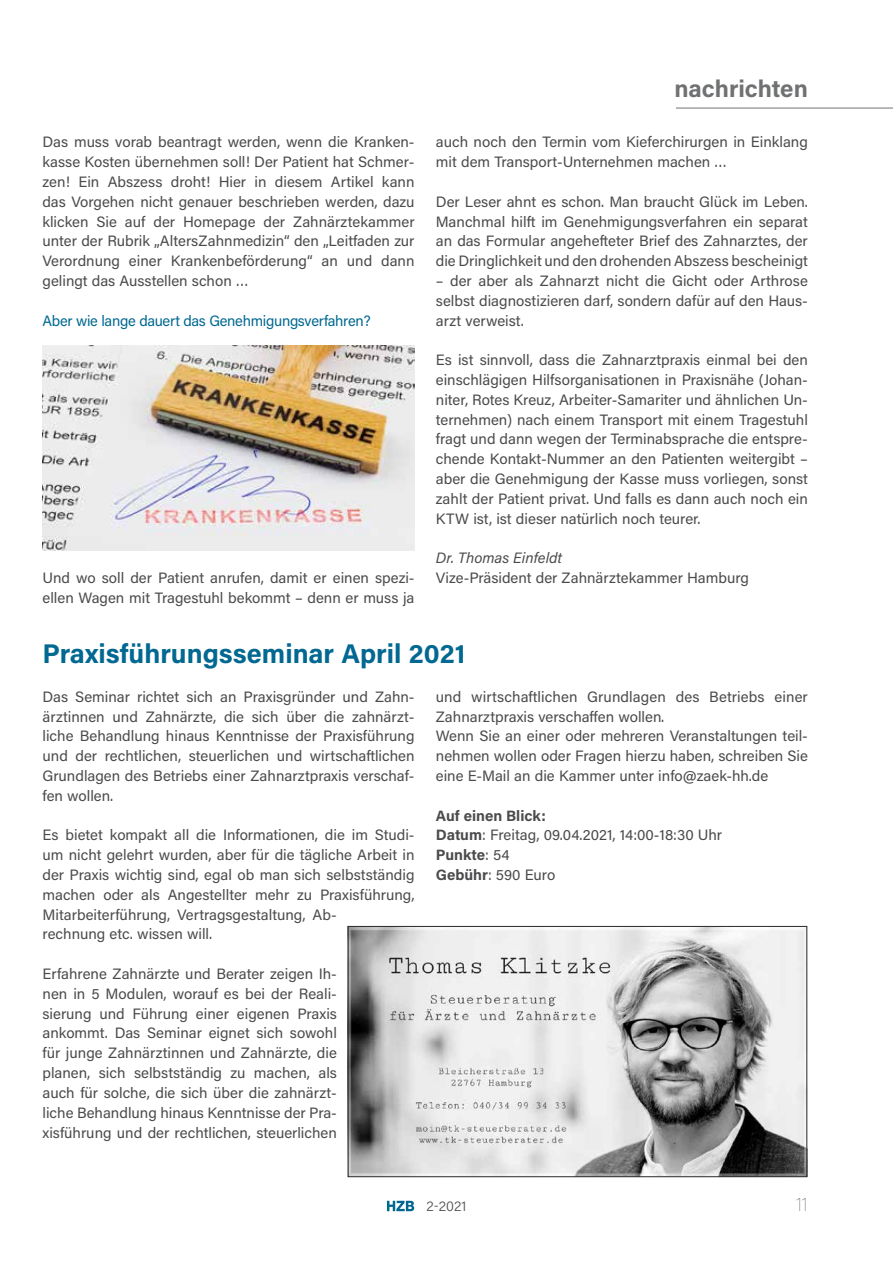
<style>
.page{position:relative;width:893px;height:1263px;background:#fff}
.page>*{position:absolute;margin:0;border:0;box-sizing:border-box;transform-origin:0 0}
.t1{font:700 27px "Acumin Pro";color:#006891}
.t2{font:700 24px "Acumin Pro";color:#707172}
.t3{font:100 19.5px "Acumin Pro";color:#4b4b4d}
.t4{font:15px/19.8px "Acumin Pro";color:#4b4b4d;text-align:justify}
.t5{font:15px "Acumin Pro";letter-spacing:-.02em;color:#006891}
.t6{font:italic 15px "Acumin Pro";color:#4b4b4d}
.t7{font:300 13.5px "Acumin Pro";color:#4b4b4d}
.s1{font-weight:700}
</style>
<div class="page">
<hr style="left:676px;top:108px;width:217px;height:1px;background:#707172">
<svg style="left:387px;top:1201px;width:27px;height:10px"></svg>
<img style="left:350px;top:928px;width:455px;height:247px">
<div style="left:348px;top:926px;width:459px;height:251px;border:1px solid #2a292d"></div>
<img style="left:43px;top:345px;width:372px;height:205px">
<p class="t4" style="left:43px;top:132px;width:374px">Das muss vorab beantragt werden, wenn die Kranken&shy;kasse Kosten übernehmen soll! Der Patient hat Schmer&shy;zen! Ein Abszess droht! Hier in diesem Artikel kann das Vorgehen nicht genauer beschrieben werden, dazu klicken Sie auf der Homepage der Zahnärztekammer unter der Rubrik „AltersZahnmedizin“ den „Leitfaden zur Verordnung einer Krankenbeförderung“ an und dann gelingt das Ausstellen schon …</p>
<p class="t5" style="left:43px;top:310px;width:330px">Aber wie lange dauert das Genehmigungsverfahren?</p>
<p class="t4" style="left:43px;top:567px;width:374px">Und wo soll der Patient anrufen, damit er einen spezi&shy;ellen Wagen mit Tragestuhl bekommt – denn er muss ja</p>
<h2 class="t2" style="left:674px;top:71px;width:135px">nachrichten</h2>
<p class="t4" style="left:436px;top:132px;width:374px">auch noch den Termin vom Kieferchirurgen in Einklang mit dem Transport-Unternehmen machen …</p>
<p class="t4" style="left:436px;top:191px;width:374px">Der Leser ahnt es schon. Man braucht Glück im Leben.<br>Manchmal hilft im Genehmigungsverfahren ein separat an das Formular angehefteter Brief des Zahnarztes, der die Dringlichkeit und den drohenden Abszess bescheinigt</p>
<p class="t4" style="left:436px;top:270px;width:374px">– der aber als Zahnarzt nicht die Gicht oder Arthrose selbst diagnostizieren darf, sondern dafür auf den Haus&shy;arzt verweist.</p>
<p class="t4" style="left:436px;top:349px;width:374px">Es ist sinnvoll, dass die Zahnarztpraxis einmal bei den einschlägigen Hilfsorganisationen in Praxisnähe (Johan&shy;niter, Rotes Kreuz, Arbeiter-Samariter und ähnlichen Un&shy;ternehmen) nach einem Transport mit einem Tragestuhl fragt und dann wegen der Terminabsprache die entspre&shy;chende Kontakt-Nummer an den Patienten weitergibt – aber die Genehmigung der Kasse muss vorliegen, sonst zahlt der Patient privat. Und falls es dann auch noch ein KTW ist, ist dieser natürlich noch teurer.</p>
<p class="t6" style="left:436px;top:547px;width:128px">Dr. Thomas Einfeldt</p>
<p class="t4" style="left:436px;top:567px;width:315px">Vize-Präsident der Zahnärztekammer Hamburg</p>
<h1 class="t1" style="left:43px;top:635px;width:425px">Praxisführungsseminar April 2021</h1>
<p class="t4" style="left:43px;top:686px;width:374px">Das Seminar richtet sich an Praxisgründer und Zahn&shy;ärztinnen und Zahnärzte, die sich über die zahnärzt&shy;liche Behandlung hinaus Kenntnisse der Praxisführung und der rechtlichen, steuerlichen und wirtschaftlichen Grundlagen des Betriebs einer Zahnarztpraxis verschaf&shy;fen wollen.</p>
<p class="t4" style="left:43px;top:825px;width:374px;text-align:left">Es bietet kompakt all die Informationen, die im Studi&shy;um nicht gelehrt wurden, aber für die tägliche Arbeit in der Praxis wichtig sind, egal ob man sich selbstständig machen oder als Angestellter mehr zu Praxisführung, Mitarbeiterführung, Vertragsgestaltung, Ab-<br>rechnung etc. wissen will.</p>
<p class="t4" style="left:43px;top:963px;width:296px">Erfahrene Zahnärzte und Berater zeigen Ih&shy;nen in 5 Modulen, worauf es bei der Reali&shy;sierung und Führung einer eigenen Praxis ankommt. Das Seminar eignet sich sowohl für junge Zahnärztinnen und Zahnärzte, die planen, sich selbstständig zu machen, als auch für solche, die sich über die zahnärzt&shy;liche Behandlung hinaus Kenntnisse der Pra&shy;xisführung und der rechtlichen, steuerlichen</p>
<p class="t4" style="left:436px;top:686px;width:374px;text-align:left">und wirtschaftlichen Grundlagen des Betriebs einer Zahnarztpraxis verschaffen wollen.<br>Wenn Sie an einer oder mehreren Veranstaltungen teil&shy;nehmen wollen oder Fragen hierzu haben, schreiben Sie eine E-Mail an die Kammer unter info@zaek-hh.de</p>
<p class="t4" style="left:436px;top:805px;width:288px;text-align:left"><span class="s1">Auf einen Blick:<br>Datum</span>: Freitag, 09.04.2021, 14:00-18:30 Uhr<br><span class="s1">Punkte</span>: 54<br><span class="s1">Gebühr</span>: 590 Euro</p>
<p class="t7" style="left:426px;top:1197px;width:41px">2-2021</p>
<h3 class="t3" style="left:796px;top:1191px;width:13px">11</h3>
</div>
